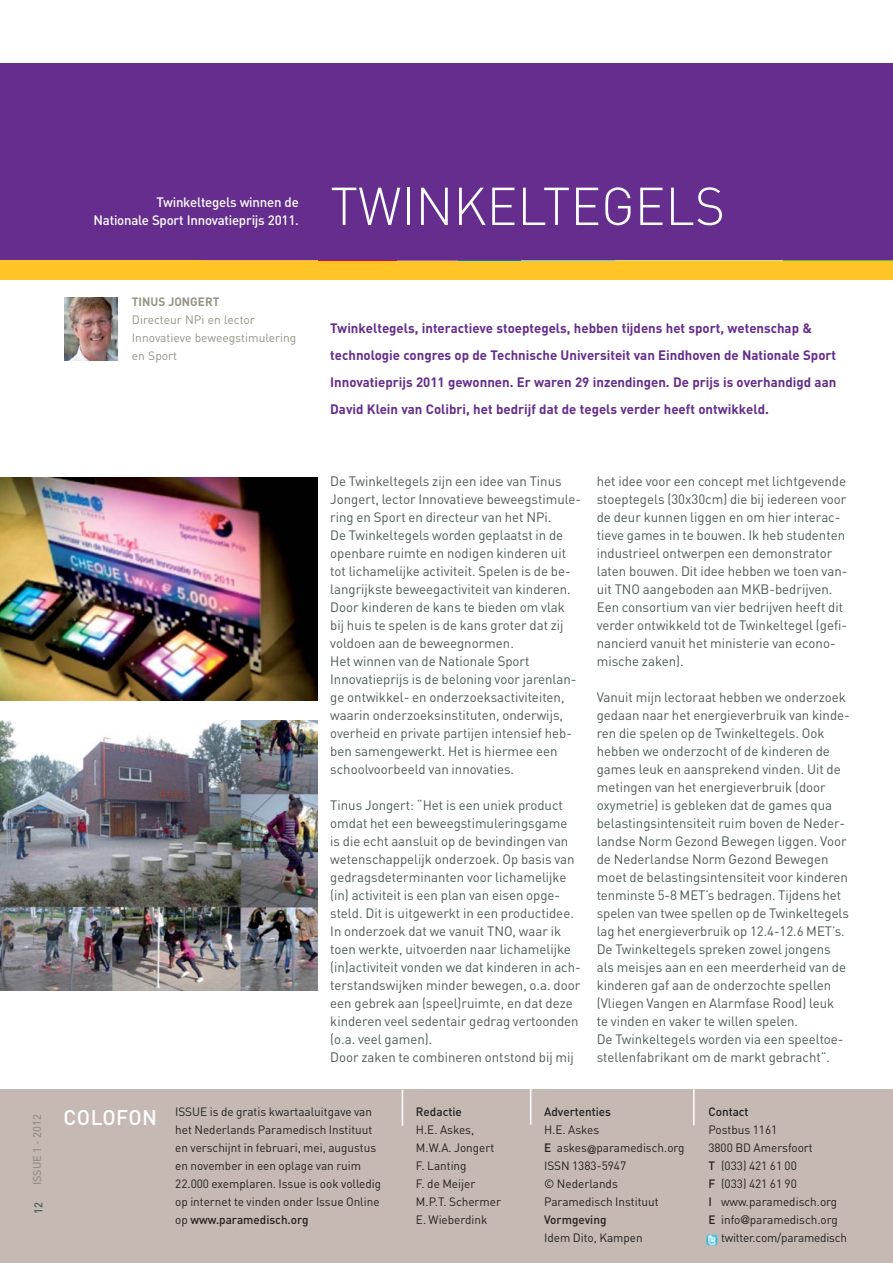
<style>
.page{position:relative;width:893px;height:1263px;background:#fff}
.page>*{position:absolute;margin:0;border:0;box-sizing:border-box;transform-origin:0 0}
.t1{font:300 52.5px "DIN";color:#fff}
.t2{font:500 21px "DIN";letter-spacing:.025em;color:#fff}
.t3{font:13.5px/18px "DIN";color:#4c5a52}
.t4{font:700 13.5px/27px "DIN";color:#652d8e}
.t5{font:500 13.5px/18px "DIN";letter-spacing:-.015em;color:#fff;text-align:right}
.t6{font:12px/18px "DIN";color:#231f20}
.t7{font:12px/18px "DIN";color:#949384}
.t8{font:500 12px "DIN";color:#231f20}
.t9{font:700 12px "DIN";color:#949384}
.t10{font:500 11.25px "DIN";color:#949384}
.t11{font:500 11.25px "DIN";color:#4c5a52}
.s1{font-weight:500}
.s2{font-family:"Trade Gothic"}
</style>
<div class="page">
<div style="left:0;top:63px;width:893px;height:215px;background:#652d8e"></div>
<img style="left:64px;top:297px;width:54px;height:63px">
<img style="left:0;top:477px;width:317px;height:223px">
<img style="left:0;top:720px;width:317px;height:270px">
<div style="left:0;top:261px;width:893px;height:18px;background:#ffc425"></div>
<div style="left:0;top:1090px;width:893px;height:173px;background:#c6b9b3"></div>
<hr style="left:402px;top:1090px;width:1px;height:36px;background:#fff">
<hr style="left:530px;top:1089px;width:1px;height:36px;background:#fff">
<hr style="left:693px;top:1089px;width:2px;height:36px;background:#fff">
<svg style="left:706px;top:1234px;width:11px;height:11px"></svg>
<p class="t5" style="left:94px;top:195px;width:207px">Twinkeltegels winnen de<br>Nationale Sport Innovatieprijs 2011.</p>
<h1 class="t1" style="left:330px;top:188px;width:396px">TWINKELTEGELS</h1>
<p class="t9" style="left:132px;top:297px;width:89px">TINUS JONGERT</p>
<p class="t7" style="left:132px;top:312px;width:166px">Directeur NPi en lector<br>Innovatieve beweegstimulering en Sport</p>
<p class="t4" style="left:330px;top:316px;width:508px">Twinkeltegels, interactieve stoeptegels, hebben tijdens het sport, wetenschap &amp; technologie congres op de Technische Universiteit van Eindhoven de Nationale Sport Innovatieprijs 2011 gewonnen. Er waren 29 inzendingen. De prijs is overhandigd aan David Klein van Colibri, het bedrijf dat de tegels verder heeft ontwikkeld.</p>
<p class="t10" style="left:33px;top:1185px;width:73px;rotate:-90deg">ISSUE 1 - 2012</p>
<p class="t11" style="left:34px;top:1214px;width:13px;rotate:-90deg">12</p>
<h2 class="t2" style="left:63px;top:1110px;width:95px">COLOFON</h2>
<p class="t3" style="left:330px;top:474px;width:252px">De Twinkeltegels zijn een idee van Tinus Jongert, lector Innovatieve beweegstimule&shy;ring en Sport en directeur van het NPi.<br>De Twinkeltegels worden geplaatst in de openbare ruimte en nodigen kinderen uit tot lichamelijke activiteit. Spelen is de be&shy;langrijkste beweegactiviteit van kinderen.<br>Door kinderen de kans te bieden om vlak bij huis te spelen is de kans groter dat zij voldoen aan de beweegnormen.<br>Het winnen van de Nationale Sport Innovatieprijs is de beloning voor jarenlan&shy;ge ontwikkel- en onderzoeksactiviteiten, waarin onderzoeksinstituten, onderwijs, overheid en private partijen intensief heb&shy;ben samengewerkt. Het is hiermee een schoolvoorbeeld van innovaties.</p>
<p class="t3" style="left:330px;top:798px;width:252px">Tinus Jongert: “Het is een uniek product omdat het een beweegstimuleringsgame<br>is die echt aansluit op de bevindingen van wetenschappelijk onderzoek. Op basis van gedragsdeterminanten voor lichamelijke (in) activiteit is een plan van eisen opge&shy;steld. Dit is uitgewerkt in een productidee.<br>In onderzoek dat we vanuit TNO, waar ik toen werkte, uitvoerden naar lichamelijke (in)activiteit vonden we dat kinderen in ach&shy;terstandswijken minder bewegen, o.a. door een gebrek aan (speel)ruimte, en dat deze kinderen veel sedentair gedrag vertoonden (o.a. veel gamen).<br>Door zaken te combineren ontstond bij mij</p>
<p class="t3" style="left:597px;top:474px;width:252px">het idee voor een concept met lichtgevende stoeptegels (30x30cm) die bij iedereen voor de deur kunnen liggen en om hier interac&shy;tieve games in te bouwen. Ik heb studenten industrieel ontwerpen een demonstrator laten bouwen. Dit idee hebben we toen van&shy;uit TNO aangeboden aan MKB-bedrijven.<br>Een consortium van vier bedrijven heeft dit verder ontwikkeld tot de Twinkeltegel (gefi&shy;nancierd vanuit het ministerie van econo&shy;mische zaken).</p>
<p class="t3" style="left:597px;top:690px;width:255px">Vanuit mijn lectoraat hebben we onderzoek gedaan naar het energieverbruik van kinde&shy;ren die spelen op de Twinkeltegels. Ook hebben we onderzocht of de kinderen de games leuk en aansprekend vinden. Uit de metingen van het energieverbruik (door oxymetrie) is gebleken dat de games qua belastingsintensiteit ruim boven de Neder&shy;landse Norm Gezond Bewegen liggen. Voor de Nederlandse Norm Gezond Bewegen moet de belastingsintensiteit voor kinderen tenminste 5-8 MET’s bedragen. Tijdens het spelen van twee spellen op de Twinkeltegels lag het energieverbruik op 12.4-12.6 MET’s.<br>De Twinkeltegels spreken zowel jongens als meisjes aan en een meerderheid van de kinderen gaf aan de onderzochte spellen (Vliegen Vangen en Alarmfase Rood) leuk<br>te vinden en vaker te willen spelen.<br>De Twinkeltegels worden via een speeltoe&shy;stellenfabrikant om de markt gebracht”.</p>
<p class="t6" style="left:175px;top:1104px;width:207px">ISSUE is de gratis kwartaal uitgave van het Nederlands Paramedisch Instituut en verschijnt in februari, mei, augustus en november in een oplage van ruim 22.000 exemplaren. Issue is ook volledig op internet te vinden onder Issue Online op <span class="s1">www.paramedisch.org</span></p>
<p class="t8" style="left:416px;top:1107px;width:47px">Redactie</p>
<p class="t6" style="left:416px;top:1122px;width:87px">H.E. Askes,<br>M.W.A. Jongert<br>F. Lanting<br>F. de Meijer<br>M.P.T. Schermer<br>E. Wieberdink</p>
<p class="t8" style="left:544px;top:1107px;width:69px">Advertenties</p>
<p class="t6" style="left:544px;top:1122px;width:142px">H.E. Askes<br><span class="s1">E</span> askes<span class="s2">@</span>paramedisch.org<br>ISSN 1383-5947<br>© Neder lands<br>Paramedisch Instituut</p>
<p class="t8" style="left:544px;top:1215px;width:64px">Vormgeving</p>
<p class="t6" style="left:544px;top:1230px;width:100px">Idem Dito, Kampen</p>
<p class="t8" style="left:708px;top:1107px;width:42px">Contact</p>
<p class="t6" style="left:708px;top:1122px;width:70px">Postbus 1161</p>
<p class="t6" style="left:708px;top:1140px;width:106px">3800 BD Amersfoort</p>
<p class="t6" style="left:708px;top:1158px;width:90px"><span class="s1">T</span> (033) 421 61 00</p>
<p class="t6" style="left:708px;top:1176px;width:90px"><span class="s1">F</span> (033) 421 61 90</p>
<p class="t6" style="left:708px;top:1194px;width:130px"><span class="s1">I</span> www.paramedisch.org</p>
<p class="t6" style="left:708px;top:1212px;width:131px"><span class="s1">E</span> info<span class="s2">@</span>paramedisch.org</p>
<p class="t6" style="left:721px;top:1230px;width:128px">twitter.com/paramedisch</p>
</div>
